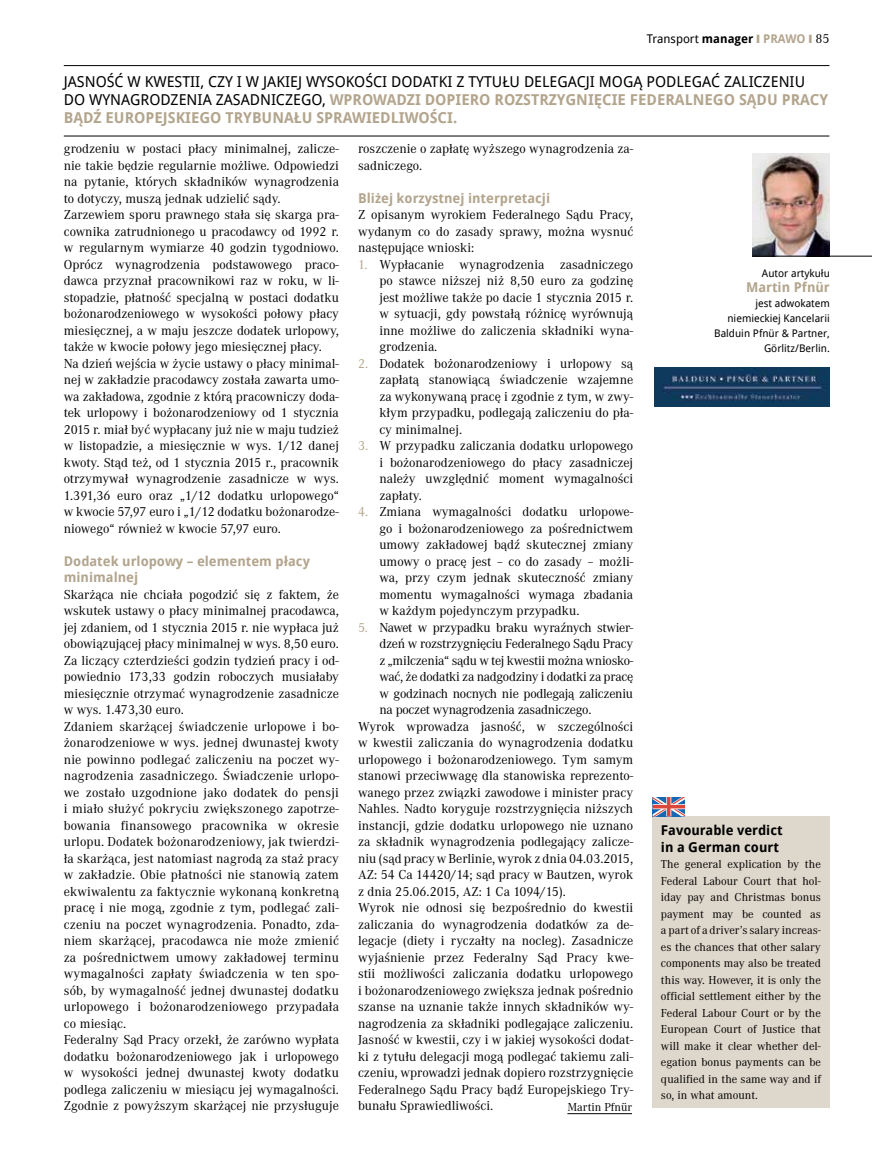
<style>
.page{position:relative;width:872px;height:1170px;background:#fff}
.page>*{position:absolute;margin:0;border:0;box-sizing:border-box;transform-origin:0 0}
.t1{font:15px/18px "Droid Sans";color:#000}
.t2{font:13.5px/16.5px "Corporate ATOT";color:#000;text-align:justify}
.t3{font:13.5px "Corporate ATOT";letter-spacing:-.02em;color:#000}
.t4{font:700 13.5px/16.5px "Droid Sans";color:#b3a58d}
.t5{font:700 13.5px/16.5px "Droid Sans";color:#000}
.t6{font:12px/16.5px "Corporate ATOT";color:#000;text-align:justify}
.t7{font:12px "Droid Sans";color:#000}
.t8{font:10.5px/15px "Droid Sans";color:#000;text-align:right}
.s1{font-weight:700}
.s2{color:#b3a58d}
.s3{font-weight:700;color:#b3a58d}
.s4{font-family:"Corporate ATOT";font-size:13.5px}
</style>
<div class="page">
<hr style="left:567px;top:1113px;width:65px;height:1px;background:#000">
<img style="left:752px;top:153px;width:78px;height:103px">
<hr style="left:752px;top:256px;width:120px;height:1px;background:#000">
<img style="left:654px;top:367px;width:175px;height:40px">
<hr style="left:64px;top:65px;width:765px;height:1px;background:#000">
<hr style="left:64px;top:136px;width:765px;height:1px;background:#000">
<div style="left:652px;top:816px;width:177px;height:291px;background:#ded7cb"></div>
<svg style="left:652px;top:797px;width:33px;height:19px"></svg>
<p class="t7" style="left:646px;top:31px;width:184px">Transport <span class="s1">manager</span> <span class="s2">❙</span> <span class="s3">PRAWO</span> <span class="s2">❙</span> <span class="s4">85</span></p>
<p class="t1" style="left:64px;top:73px;width:766px">JASNOŚĆ W KWESTII, CZY I W JAKIEJ WYSOKOŚCI DODATKI Z TYTUŁU DELEGACJI MOGĄ PODLEGAĆ ZALICZENIU<br>DO WYNAGRODZENIA ZASADNICZEGO, <span class="s3">WPROWADZI DOPIERO ROZSTRZYGNIĘCIE FEDERALNEGO SĄDU PRACY<br>BĄDŹ EUROPEJSKIEGO TRYBUNAŁU SPRAWIEDLIWOŚCI.</span></p>
<p class="t2" style="left:64px;top:141px;width:277px;text-align:left">grodzeniu w postaci płacy minimalnej, zalicze&shy;nie takie będzie regularnie możliwe. Odpowiedzi na pytanie, których składników wynagrodzenia to dotyczy, muszą jednak udzielić sądy.<br>Zarzewiem sporu prawnego stała się skarga pra&shy;cownika zatrudnionego u pracodawcy od 1992 r. w regularnym wymiarze 40 godzin tygodniowo.<br>Oprócz wynagrodzenia podstawowego praco&shy;dawca przyznał pracownikowi raz w roku, w li&shy;stopadzie, płatność specjalną w postaci dodatku bożonarodzeniowego w wysokości połowy płacy miesięcznej, a w maju jeszcze dodatek urlopowy, także w kwocie połowy jego miesięcznej płacy.<br>Na dzień wejścia w życie ustawy o płacy minimal&shy;nej w zakładzie pracodawcy została zawarta umo&shy;wa zakładowa, zgodnie z którą pracowniczy doda&shy;tek urlopowy i bożonarodzeniowy od 1 stycznia 2015 r. miał być wypłacany już nie w maju tudzież w listopadzie, a miesięcznie w wys. 1/12 danej kwoty. Stąd też, od 1 stycznia 2015 r., pracownik otrzymywał wynagrodzenie zasadnicze w wys.<br>1.391,36 euro oraz „1/12 dodatku urlopowego“ w kwocie 57,97 euro i „1/12 dodatku bożonarodze&shy;niowego“ również w kwocie 57,97 euro.</p>
<p class="t4" style="left:64px;top:552px;width:248px">Dodatek urlopowy – elementem płacy minimalnej</p>
<p class="t2" style="left:64px;top:586px;width:277px;text-align:left">Skarżąca nie chciała pogodzić się z faktem, że wskutek ustawy o płacy minimalnej pracodawca, jej zdaniem, od 1 stycznia 2015 r. nie wypłaca już obowiązującej płacy minimalnej w wys. 8,50 euro.<br>Za liczący czterdzieści godzin tydzień pracy i od&shy;powiednio 173,33 godzin roboczych musiałaby miesięcznie otrzymać wynagrodzenie zasadnicze w wys. 1.473,30 euro.<br>Zdaniem skarżącej świadczenie urlopowe i bo&shy;żonarodzeniowe w wys. jednej dwunastej kwoty nie powinno podlegać zaliczeniu na poczet wy&shy;nagrodzenia zasadniczego. Świadczenie urlopo&shy;we zostało uzgodnione jako dodatek do pensji i miało służyć pokryciu zwiększonego zapotrze&shy;bowania finansowego pracownika w okresie urlopu. Dodatek bożonarodzeniowy, jak twierdzi&shy;ła skarżąca, jest natomiast nagrodą za staż pracy w zakładzie. Obie płatności nie stanowią zatem ekwiwalentu za faktycznie wykonaną konkretną pracę i nie mogą, zgodnie z tym, podlegać zali&shy;czeniu na poczet wynagrodzenia. Ponadto, zda&shy;niem skarżącej, pracodawca nie może zmienić za pośrednictwem umowy zakładowej terminu wymagalności zapłaty świadczenia w ten spo&shy;sób, by wymagalność jednej dwunastej dodatku urlopowego i bożonarodzeniowego przypadała co miesiąc.<br>Federalny Sąd Pracy orzekł, że zarówno wypłata dodatku bożonarodzeniowego jak i urlopowego w wysokości jednej dwunastej kwoty dodatku podlega zaliczeniu w miesiącu jej wymagalności.<br>Zgodnie z powyższym skarżącej nie przysługuje</p>
<p class="t2" style="left:358px;top:141px;width:277px">roszczenie o zapłatę wyższego wynagrodzenia za&shy;sadniczego.</p>
<p class="t4" style="left:358px;top:189px;width:194px">Bliżej korzystnej interpretacji</p>
<p class="t2" style="left:358px;top:207px;width:277px">Z opisanym wyrokiem Federalnego Sądu Pracy, wydanym co do zasady sprawy, można wysnuć następujące wnioski:</p>
<p class="t2" style="left:379px;top:256px;width:255px;text-indent:-21px"><span class="s2">1.</span> Wypłacanie wynagrodzenia zasadniczego po stawce niższej niż 8,50 euro za godzinę jest możliwe także po dacie 1 stycznia 2015 r. w sytuacji, gdy powstałą różnicę wyrównują inne możliwe do zaliczenia składniki wyna&shy;grodzenia.</p>
<p class="t2" style="left:379px;top:355px;width:255px;text-indent:-21px"><span class="s2">2.</span> Dodatek bożonarodzeniowy i urlopowy są zapłatą stanowiącą świadczenie wzajemne za wykonywaną pracę i zgodnie z tym, w zwy&shy;kłym przypadku, podlegają zaliczeniu do pła&shy;cy minimalnej.</p>
<p class="t2" style="left:379px;top:438px;width:255px;text-indent:-21px"><span class="s2">3.</span> W przypadku zaliczania dodatku urlopowego i bożonarodzeniowego do płacy zasadniczej należy uwzględnić moment wymagalności zapłaty.</p>
<p class="t2" style="left:379px;top:504px;width:255px;text-indent:-21px"><span class="s2">4.</span> Zmiana wymagalności dodatku urlopowe&shy;go i bożonarodzeniowego za pośrednictwem umowy zakładowej bądź skutecznej zmiany umowy o pracę jest – co do zasady – możli&shy;wa, przy czym jednak skuteczność zmiany momentu wymagalności wymaga zbadania w każdym pojedynczym przypadku.</p>
<p class="t3" style="left:358px;top:620px;width:277px"><span class="s2">5.</span> Nawet w przypadku braku wyraźnych stwier-</p>
<p class="t3" style="left:379px;top:636px;width:255px">dzeń w rozstrzygnięciu Federalnego Sądu Pracy</p>
<p class="t3" style="left:379px;top:653px;width:255px">z „milczenia“ sądu w tej kwestii można wniosko-</p>
<p class="t3" style="left:379px;top:669px;width:255px">wać, że dodatki za nadgodziny i dodatki za pracę</p>
<p class="t3" style="left:379px;top:686px;width:255px">w godzinach nocnych nie podlegają zaliczeniu</p>
<p class="t3" style="left:379px;top:702px;width:214px">na poczet wynagrodzenia zasadniczego.</p>
<p class="t2" style="left:358px;top:718px;width:277px">Wyrok wprowadza jasność, w szczególności</p>
<p class="t2" style="left:358px;top:734px;width:277px">w kwestii zaliczania do wynagrodzenia dodatku</p>
<p class="t2" style="left:358px;top:751px;width:277px">urlopowego i bożonarodzeniowego. Tym samym</p>
<p class="t2" style="left:358px;top:767px;width:277px">stanowi przeciwwagę dla stanowiska reprezento-</p>
<p class="t2" style="left:358px;top:784px;width:277px">wanego przez związki zawodowe i minister pracy</p>
<p class="t2" style="left:358px;top:800px;width:277px">Nahles. Nadto koryguje rozstrzygnięcia niższych</p>
<p class="t2" style="left:358px;top:817px;width:277px">instancji, gdzie dodatku urlopowego nie uznano</p>
<p class="t2" style="left:358px;top:833px;width:277px">za składnik wynagrodzenia podlegający zalicze-</p>
<p class="t2" style="left:358px;top:850px;width:277px">niu (sąd pracy w Berlinie, wyrok z dnia 04.03.2015,</p>
<p class="t2" style="left:358px;top:866px;width:277px">AZ: 54 Ca 14420/14; sąd pracy w Bautzen, wyrok</p>
<p class="t2" style="left:358px;top:883px;width:209px">z dnia 25.06.2015, AZ: 1 Ca 1094/15).</p>
<p class="t2" style="left:358px;top:899px;width:277px">Wyrok nie odnosi się bezpośrednio do kwestii</p>
<p class="t2" style="left:358px;top:916px;width:277px">zaliczania do wynagrodzenia dodatków za de-</p>
<p class="t2" style="left:358px;top:932px;width:277px">legacje (diety i ryczałty na nocleg). Zasadnicze</p>
<p class="t2" style="left:358px;top:949px;width:277px">wyjaśnienie przez Federalny Sąd Pracy kwe-</p>
<p class="t2" style="left:358px;top:965px;width:277px">stii możliwości zaliczania dodatku urlopowego</p>
<p class="t2" style="left:358px;top:982px;width:277px">i bożonarodzeniowego zwiększa jednak pośrednio</p>
<p class="t2" style="left:358px;top:998px;width:277px">szanse na uznanie także innych składników wy-</p>
<p class="t2" style="left:358px;top:1015px;width:277px">nagrodzenia za składniki podlegające zaliczeniu.</p>
<p class="t2" style="left:358px;top:1031px;width:277px">Jasność w kwestii, czy i w jakiej wysokości dodat-</p>
<p class="t2" style="left:358px;top:1048px;width:277px">ki z tytułu delegacji mogą podlegać takiemu zali-</p>
<p class="t2" style="left:358px;top:1064px;width:277px">czeniu, wprowadzi jednak dopiero rozstrzygnięcie</p>
<p class="t2" style="left:358px;top:1081px;width:277px">Federalnego Sądu Pracy bądź Europejskiego Try-</p>
<p class="t2" style="left:358px;top:1097px;width:137px">bunału Sprawiedliwości.</p>
<p class="t6" style="left:567px;top:1098px;width:66px">Martin Pfnür</p>
<p class="t8" style="left:762px;top:265px;width:69px">Autor artykułu</p>
<p class="t4" style="left:746px;top:278px;width:85px">Martin Pfnür</p>
<p class="t8" style="left:714px;top:295px;width:117px">jest adwokatem niemieckiej Kancelarii<br>Balduin Pfnür &amp; Partner,<br>Görlitz/Berlin.</p>
<p class="t5" style="left:661px;top:822px;width:123px">Favourable verdict in a German court</p>
<p class="t6" style="left:661px;top:856px;width:161px">The general explication by the Federal Labour Court that hol&shy;iday pay and Christmas bonus payment may be counted as a part of a driver’s salary increas&shy;es the chances that other salary components may also be treated this way. However, it is only the official settlement either by the Federal Labour Court or by the European Court of Justice that will make it clear whether del&shy;egation bonus payments can be qualified in the same way and if so, in what amount.</p>
</div>
